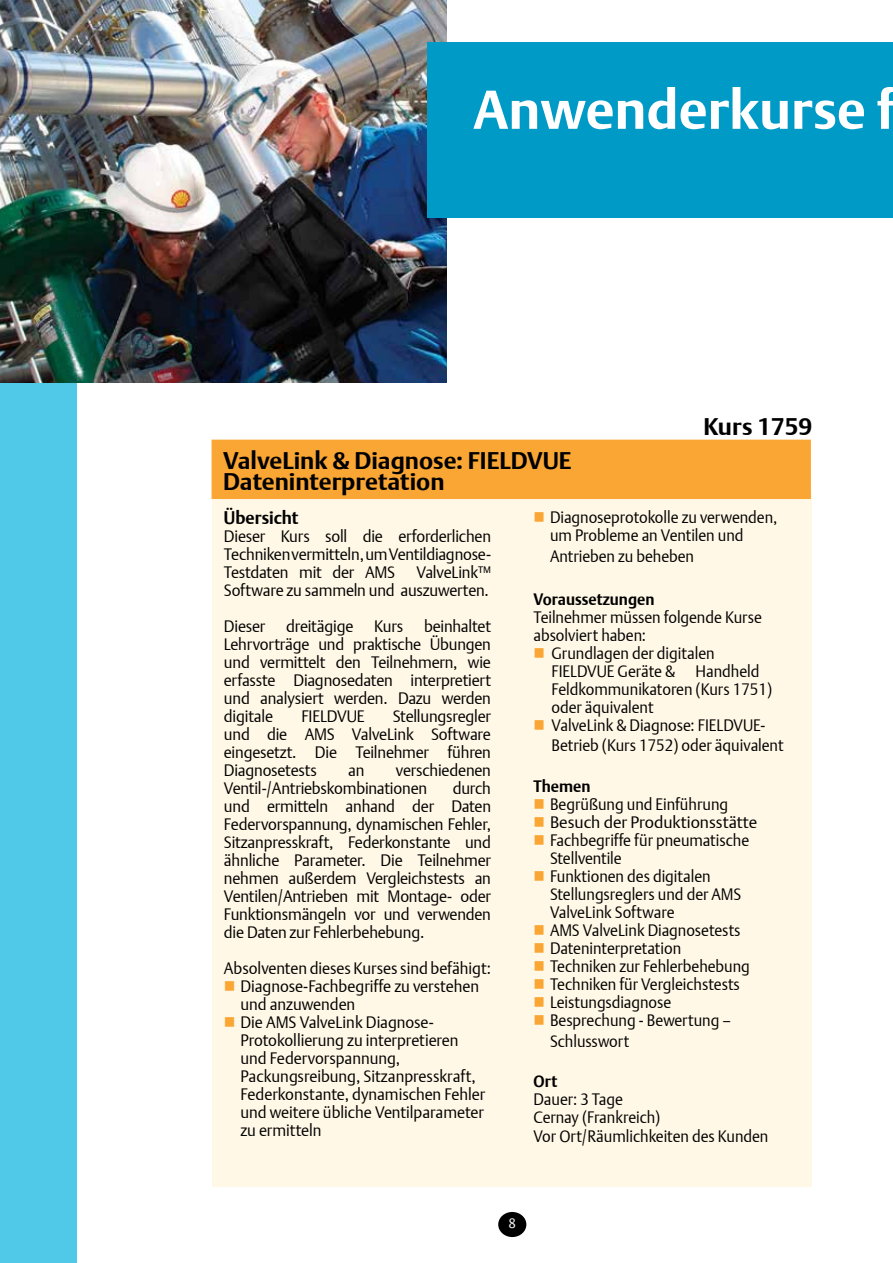
<style>
.page{position:relative;width:893px;height:1263px;background:#fff}
.page>*{position:absolute;margin:0;border:0;box-sizing:border-box;transform-origin:0 0}
.t1{font:700 54px "DTL Argo T";color:#fff}
.t2{font:700 24px/21px "DTL Argo T";color:#000}
.t3{font:700 18px "DTL Argo T";color:#000;scale:.95 1}
.t4{font:16.5px/18px "DTL Argo T Light";letter-spacing:-.005em;color:#000;text-align:justify;scale:.95 1}
.t5{font:16.5px/18px "DTL Argo T Light";letter-spacing:-.005em;color:#000;scale:.93 1}
.t6{font:16.5px "DTL Argo T Light";letter-spacing:-.005em;color:#000}
.t7{font:700 16.5px "DTL Argo T";color:#000;scale:.93 1}
.t8{font:13.5px "DTL Argo T Light";color:#fff}
.s1{color:#faa634}
</style>
<div class="page">
<div style="left:498px;top:1212px;width:28px;height:25px;background:#000;border-radius:50%"></div>
<div style="left:0;top:0;width:77px;height:1263px;background:#50c8e8"></div>
<img style="left:0;top:0;width:446px;height:383px">
<div style="left:213px;top:492px;width:599px;height:694px;background:#fff8e6"></div>
<div style="left:427px;top:43px;width:466px;height:175px;background:#009ac7"></div>
<div style="left:212px;top:440px;width:599px;height:59px;background:#faa634"></div>
<h1 class="t1" style="left:473px;top:78px;width:423px">Anwenderkurse f</h1>
<h2 class="t2" style="left:223px;top:450px;width:350px">ValveLink &amp; Diagnose: FIELDVUE<br>Dateninterpretation</h2>
<h2 class="t2" style="left:703px;top:416px;width:110px">Kurs 1759</h2>
<p class="t3" style="left:224px;top:507px;width:80px">Übersicht</p>
<p class="t4" style="left:224px;top:527px;width:283px">Dieser Kurs soll die erforderlichen Techniken vermitteln, um Ventildiagnose-Testdaten mit der AMS</p>
<p class="t4" style="left:224px;top:563px;width:283px;text-align:right">ValveLink™<br>Software zu sammeln und auszuwerten.</p>
<p class="t4" style="left:224px;top:617px;width:45px">Dieser</p>
<p class="t4" style="left:286px;top:617px;width:72px">dreitägige</p>
<p class="t4" style="left:374px;top:617px;width:32px">Kurs</p>
<p class="t4" style="left:224px;top:617px;width:283px;text-indent:200px">beinhaltet Lehrvorträge und praktische Übungen und vermittelt den Teilnehmern, wie erfasste Diagnosedaten interpretiert und analysiert werden. Dazu werden digitale</p>
<p class="t4" style="left:224px;top:707px;width:283px;text-indent:169px">Stellungsregler und die AMS ValveLink Software eingesetzt. Die Teilnehmer führen Diagnosetests</p>
<p class="t4" style="left:301px;top:707px;width:68px">FIELDVUE</p>
<p class="t4" style="left:224px;top:761px;width:283px;text-indent:172px">verschiedenen<br>Ventil-/Antriebskombinationen</p>
<p class="t4" style="left:348px;top:761px;width:19px">an</p>
<p class="t4" style="left:224px;top:779px;width:283px;text-indent:229px">durch und ermitteln anhand der Daten Federvorspannung, dynamischen Fehler, Sitzanpresskraft, Federkonstante und ähnliche Parameter. Die Teilnehmer nehmen außerdem Vergleichstests an Ventilen/Antrieben mit Montage- oder Funktionsmängeln vor und verwenden die Daten zur Fehlerbehebung.</p>
<p class="t4" style="left:224px;top:959px;width:283px">Absolventen dieses Kurses sind befähigt:</p>
<p class="t4" style="left:240px;top:977px;width:253px;text-indent:-17px"><span class="s1">■</span> Diagnose-Fachbegriffe zu verstehen und anzuwenden</p>
<p class="t4" style="left:240px;top:1013px;width:259px;text-align:left;text-indent:-17px"><span class="s1">■</span> Die AMS ValveLink Diagnose-<br>Protokollierung zu interpretieren und Federvorspannung,<br>Packungsreibung, Sitzanpresskraft,<br>Federkonstante, dynamischen Fehler und weitere übliche Ventilparameter zu ermitteln</p>
<p class="t5" style="left:550px;top:508px;width:246px;text-indent:-16px"><span class="s1">■</span> Diagnoseprotokolle zu verwenden, um Probleme an Ventilen und</p>
<p class="t5" style="left:550px;top:547px;width:156px">Antrieben zu beheben</p>
<p class="t7" style="left:534px;top:589px;width:131px">Voraussetzungen</p>
<p class="t5" style="left:534px;top:608px;width:247px">Teilnehmer müssen folgende Kurse absolviert haben:</p>
<p class="t5" style="left:552px;top:644px;width:239px;text-indent:-18px"><span class="s1">■</span> Grundlagen der digitalen<br>FIELDVUE Geräte &amp; Handheld<br>Feldkommunikatoren (Kurs 1751) oder äquivalent</p>
<p class="t5" style="left:552px;top:715px;width:251px;line-height:19.8px;text-indent:-18px"><span class="s1">■</span> ValveLink &amp; Diagnose: FIELDVUE-<br>Betrieb (Kurs 1752) oder äquivalent</p>
<p class="t7" style="left:534px;top:776px;width:63px">Themen</p>
<p class="t5" style="left:534px;top:795px;width:211px"><span class="s1">■</span> Begrüßung und Einführung</p>
<p class="t6" style="left:534px;top:812px;width:225px"><span class="s1">■</span> Besuch der Produktionsstätte</p>
<p class="t5" style="left:550px;top:831px;width:216px;text-indent:-16px"><span class="s1">■</span> Fachbegriffe für pneumatische<br>Stellventile</p>
<p class="t5" style="left:550px;top:867px;width:207px;text-indent:-16px"><span class="s1">■</span> Funktionen des digitalen<br>Stellungsreglers und der AMS<br>ValveLink Software</p>
<p class="t5" style="left:534px;top:921px;width:224px"><span class="s1">■</span> AMS ValveLink Diagnosetests</p>
<p class="t5" style="left:534px;top:939px;width:160px"><span class="s1">■</span> Dateninterpretation</p>
<p class="t5" style="left:534px;top:957px;width:234px"><span class="s1">■</span> Techniken zur Fehlerbehebung</p>
<p class="t5" style="left:534px;top:975px;width:223px"><span class="s1">■</span> Techniken für Vergleichstests</p>
<p class="t5" style="left:534px;top:993px;width:150px"><span class="s1">■</span> Leistungsdiagnose</p>
<p class="t5" style="left:550px;top:1009px;width:196px;line-height:21px;text-indent:-16px"><span class="s1">■</span> Besprechung - Bewertung –<br>Schlusswort</p>
<p class="t7" style="left:534px;top:1071px;width:27px">Ort</p>
<p class="t5" style="left:534px;top:1089px;width:138px">Dauer: 3 Tage<br>Cernay (Frankreich)</p>
<p class="t5" style="left:534px;top:1127px;width:254px">Vor Ort/Räumlichkeiten des Kunden</p>
<p class="t8" style="left:508px;top:1215px;width:9px">8</p>
</div>
